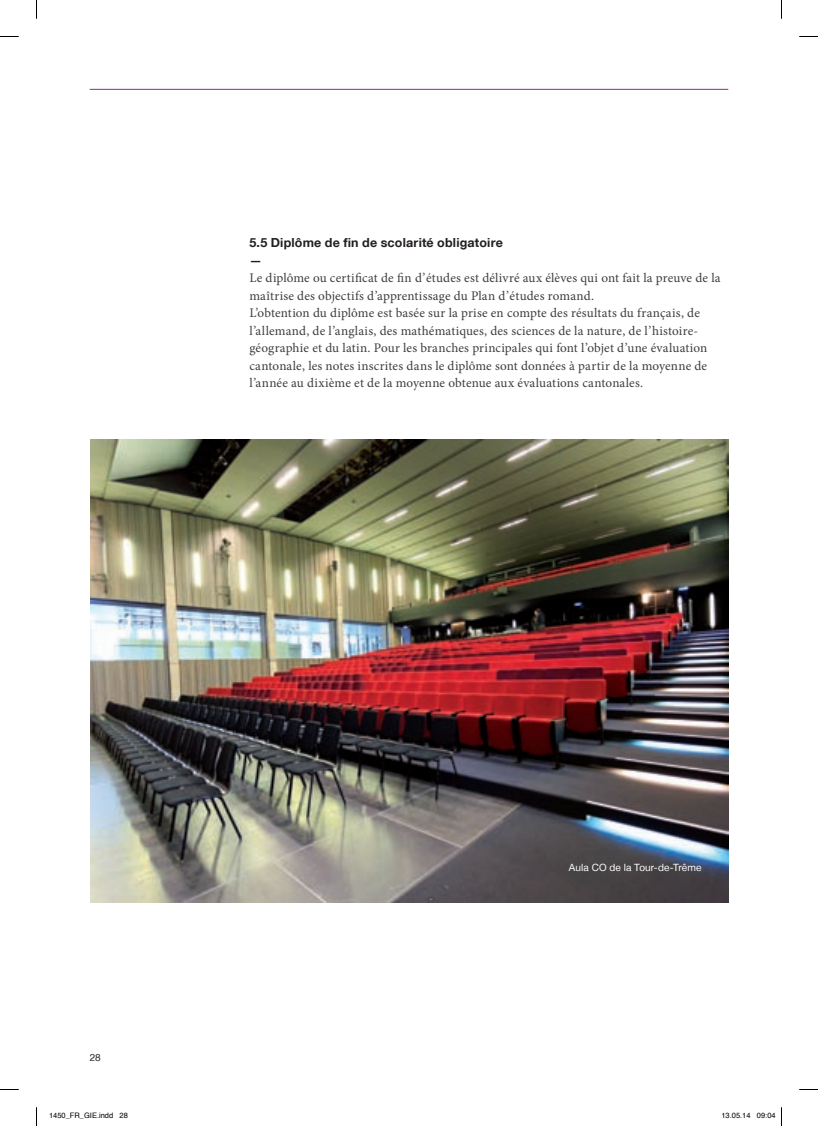
<style>
.page{position:relative;width:818px;height:1126px;background:#fff}
.page>*{position:absolute;margin:0;border:0;box-sizing:border-box;transform-origin:0 0}
.t1{font:13.12px/17.5px "Minion Pro";letter-spacing:.01em;color:#3e3e3f}
.t2{font:700 12.5px/17.5px "Helvetica Neue LT";letter-spacing:.015em;color:#231f20}
.t3{font:10px "Helvetica Neue LT";letter-spacing:.015em;color:#fff}
.t4{font:10px "Helvetica Neue LT";color:#231f20}
.t5{font:7.5px "Helvetica";color:#000}
</style>
<div class="page">
<hr style="left:90px;top:89px;width:637px;height:1px;background:#98258e">
<img style="left:90px;top:440px;width:637px;height:462px">
<svg style="left:0;top:36px;width:19px;height:1px"></svg>
<svg style="left:799px;top:36px;width:18px;height:1px"></svg>
<svg style="left:0;top:1089px;width:19px;height:1px"></svg>
<svg style="left:799px;top:1089px;width:18px;height:1px"></svg>
<svg style="left:36px;top:0;width:1px;height:19px"></svg>
<svg style="left:36px;top:1107px;width:1px;height:18px"></svg>
<p class="t2" style="left:249px;top:234px;width:255px">5.5 Diplôme de fin de scolarité obligatoire —</p>
<p class="t1" style="left:249px;top:269px;width:472px">Le diplôme ou certificat de fin d’études est délivré aux élèves qui ont fait la preuve de la maîtrise des objectifs d’apprentissage du Plan d’études romand.<br>L’obtention du diplôme est basée sur la prise en compte des résultats du français, de l’allemand, de l’anglais, des mathématiques, des sciences de la nature, de l’histoire&shy;géographie et du latin. Pour les branches principales qui font l’objet d’une évaluation cantonale, les notes inscrites dans le diplôme sont données à partir de la moyenne de l’année au dixième et de la moyenne obtenue aux évaluations cantonales.</p>
<p class="t4" style="left:90px;top:1051px;width:13px">28</p>
<p class="t3" style="left:568px;top:861px;width:134px">Aula CO de la Tour-de-Trême</p>
<p class="t5" style="left:49px;top:1109px;width:80px">1450_FR_GIE.indd 28</p>
<p class="t5" style="left:721px;top:1109px;width:56px">13.05.14 09:04</p>
</div>
